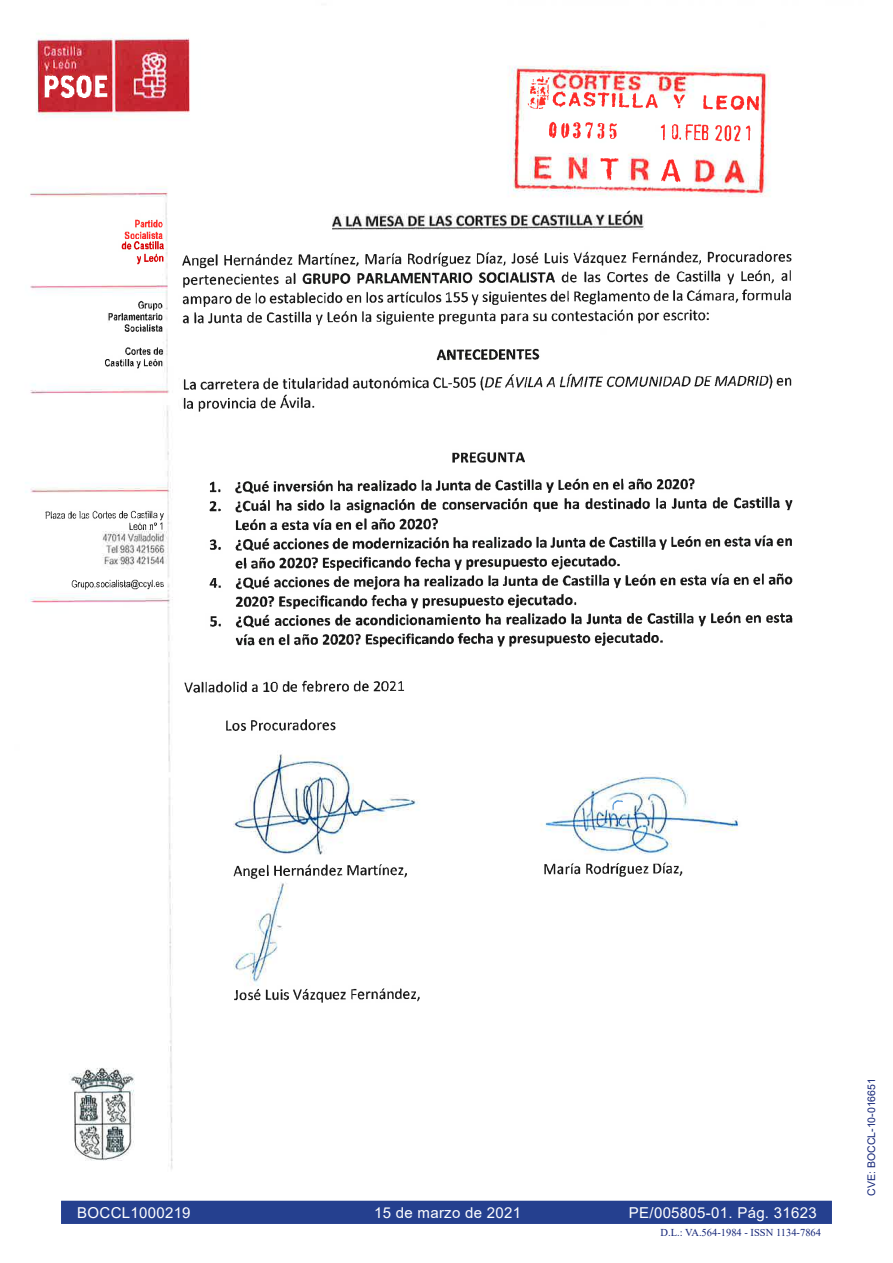
<style>
.page{position:relative;width:893px;height:1263px;background:#fff}
.page>*{position:absolute;margin:0;border:0;box-sizing:border-box;transform-origin:0 0}
.E_CVE{font:15px "Arial";letter-spacing:.02em;color:#fff}
.t1{font:10.5px "Times New Roman";color:#132477}
.t2{font:10.5px "Arial";color:#132477}
</style>
<div class="page">
<div style="left:60px;top:1200px;width:773px;height:25px;background:#25408f"></div>
<div style="left:60px;top:1199px;width:773px;height:26px;border:2px solid #fff"></div>
<img style="left:25px;top:33px;width:808px;height:1167px">
<img style="left:45px;top:47px;width:63px;height:50px">
<img style="left:124px;top:92px;width:635px;height:119px">
<img style="left:527px;top:75px;width:24px;height:33px">
<img style="left:45px;top:211px;width:747px;height:791px">
<svg style="left:611px;top:799px;width:11px;height:11px"></svg>
<p class="E_CVE" style="left:77px;top:1202px;width:115px">BOCCL1000219</p>
<p class="E_CVE" style="left:374px;top:1202px;width:149px">15 de marzo de 2021</p>
<p class="E_CVE" style="left:629px;top:1202px;width:189px">PE/005805-01. Pág. 31623</p>
<p class="t1" style="left:661px;top:1225px;width:162px">D.L.: VA.564-1984 - ISSN 1134-7864</p>
<p class="t2" style="left:864px;top:1195px;width:119px;rotate:-90deg">CVE: BOCCL-10-016651</p>
</div>
